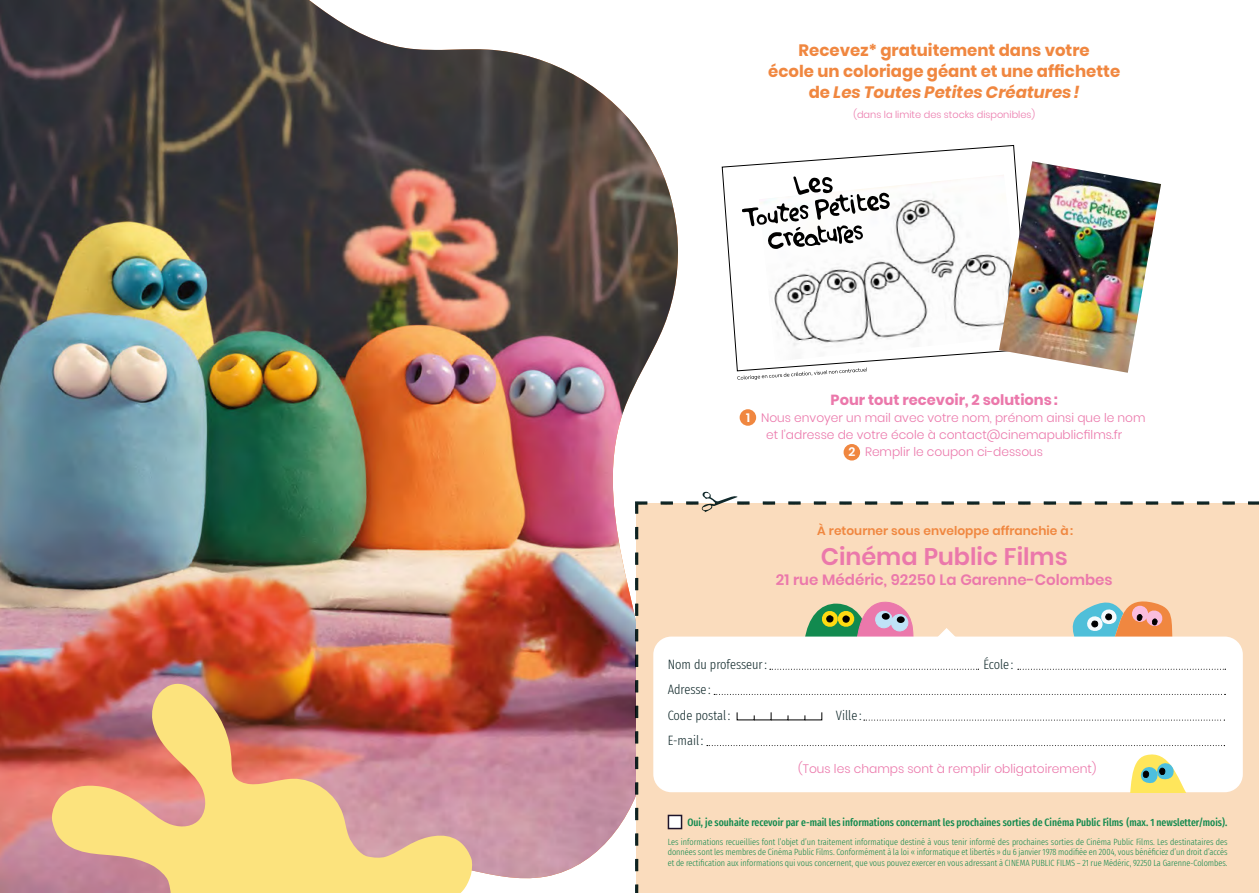
<style>
.page{position:relative;width:1259px;height:893px;background:#fff}
.page>*{position:absolute;margin:0;border:0;box-sizing:border-box;transform-origin:0 0}
.t1{font:600 24px "Poppins";color:#eb78ab}
.t2{font:700 16.5px/21px "Poppins";color:#f08740;text-align:center}
.t3{font:600 15px "Poppins";color:#eb78ab}
.t4{font:700 14.7px "Poppins";color:#eb78ab}
.t5{font:300 extra-condensed 13.5px/25.5px "Fira Sans";color:#10282a}
.t6{font:300 12.15px/17.1px "Poppins";color:#eb78ab;text-align:center}
.t7{font:600 12.15px "Poppins";color:#f08740}
.t8{font:500 extra-condensed 10.5px "Fira Sans";color:#128a4f}
.t9{font:300 9.75px "Poppins";color:#eb78ab}
.t10{font:300 extra-condensed 9px/10.8px "Fira Sans";color:#128a4f;text-align:justify}
.s1{font-style:italic}
.s2{font-weight:600;color:#fff}
</style>
<div class="page">
<img style="left:0;top:0;width:678px;height:893px">
<img style="left:51px;top:683px;width:422px;height:210px">
<svg style="left:635px;top:491px;width:624px;height:402px;background:#f6dbbe"></svg>
<div style="left:653px;top:637px;width:589px;height:155px;background:#fff;border-radius:18px"></div>
<svg style="left:722px;top:145px;width:294px;height:226px"></svg>
<svg style="left:707px;top:595px;width:519px;height:214px"></svg>
<div style="left:667px;top:815px;width:15px;height:14px;background:#fff;border:2px solid #1e142a"></div>
<div style="left:843px;top:444px;width:17px;height:16px;background:#f08740;border-radius:50%"></div>
<div style="left:739px;top:409px;width:17px;height:17px;background:#f08740;border-radius:50%"></div>
<img style="left:759px;top:175px;width:240px;height:186px">
<svg style="left:742px;top:176px;width:148px;height:73px"></svg>
<img style="left:999px;top:161px;width:162px;height:212px">
<svg style="left:737px;top:367px;width:130px;height:13px"></svg>
<h2 class="t2" style="left:768px;top:39px;width:353px">Recevez* gratuitement dans votre<br>école un coloriage géant et une affichette de <span class="s1">Les Toutes Petites Créatures!</span></h2>
<p class="t9" style="left:853px;top:109px;width:183px">(dans la limite des stocks disponibles)</p>
<h3 class="t4" style="left:830px;top:391px;width:229px">Pour tout recevoir, 2 solutions:</h3>
<h3 class="t6" style="left:746px;top:409px;width:401px"><span class="s2">1</span> Nous envoyer un mail avec votre nom, prénom ainsi que le nom et l’adresse de votre école à contact@cinemapublicfilms.fr<br><span class="s2">2</span> Remplir le coupon ci-dessous</h3>
<h3 class="t7" style="left:817px;top:523px;width:257px">À retourner sous enveloppe affranchie à:</h3>
<h1 class="t1" style="left:821px;top:543px;width:248px">Cinéma Public Films</h1>
<h3 class="t3" style="left:776px;top:571px;width:338px">21 rue Médéric, 92250 La Garenne-Colombes</h3>
<h3 class="t5" style="left:667px;top:651px;width:101px">Nom du professeur:</h3>
<h3 class="t5" style="left:983px;top:651px;width:31px">École :</h3>
<h3 class="t5" style="left:667px;top:677px;width:64px">Adresse :<br>Code postal :</h3>
<h3 class="t5" style="left:836px;top:702px;width:27px">Ville :</h3>
<h3 class="t5" style="left:667px;top:728px;width:37px">E-mail :</h3>
<h3 class="t6" style="left:798px;top:760px;width:300px">(Tous les champs sont à remplir obligatoirement)</h3>
<p class="t8" style="left:687px;top:814px;width:541px">Oui, je souhaite recevoir par e-mail les informations concernant les prochaines sorties de Cinéma Public Films (max. 1 newsletter/mois).</p>
<p class="t10" style="left:667px;top:836px;width:561px">Les informations recueillies font l’objet d’un traitement informatique destiné à vous tenir informé des prochaines sorties de Cinéma Public Films. Les destinataires des données sont les membres de Cinéma Public Films. Conformément à la loi « informatique et libertés » du 6 janvier 1978 modifiée en 2004, vous bénéficiez d’un droit d’accès et de rectification aux informations qui vous concernent, que vous pouvez exercer en vous adressant à CINEMA PUBLIC FILMS – 21 rue Médéric, 92250 La Garenne-Colombes.</p>
</div>
